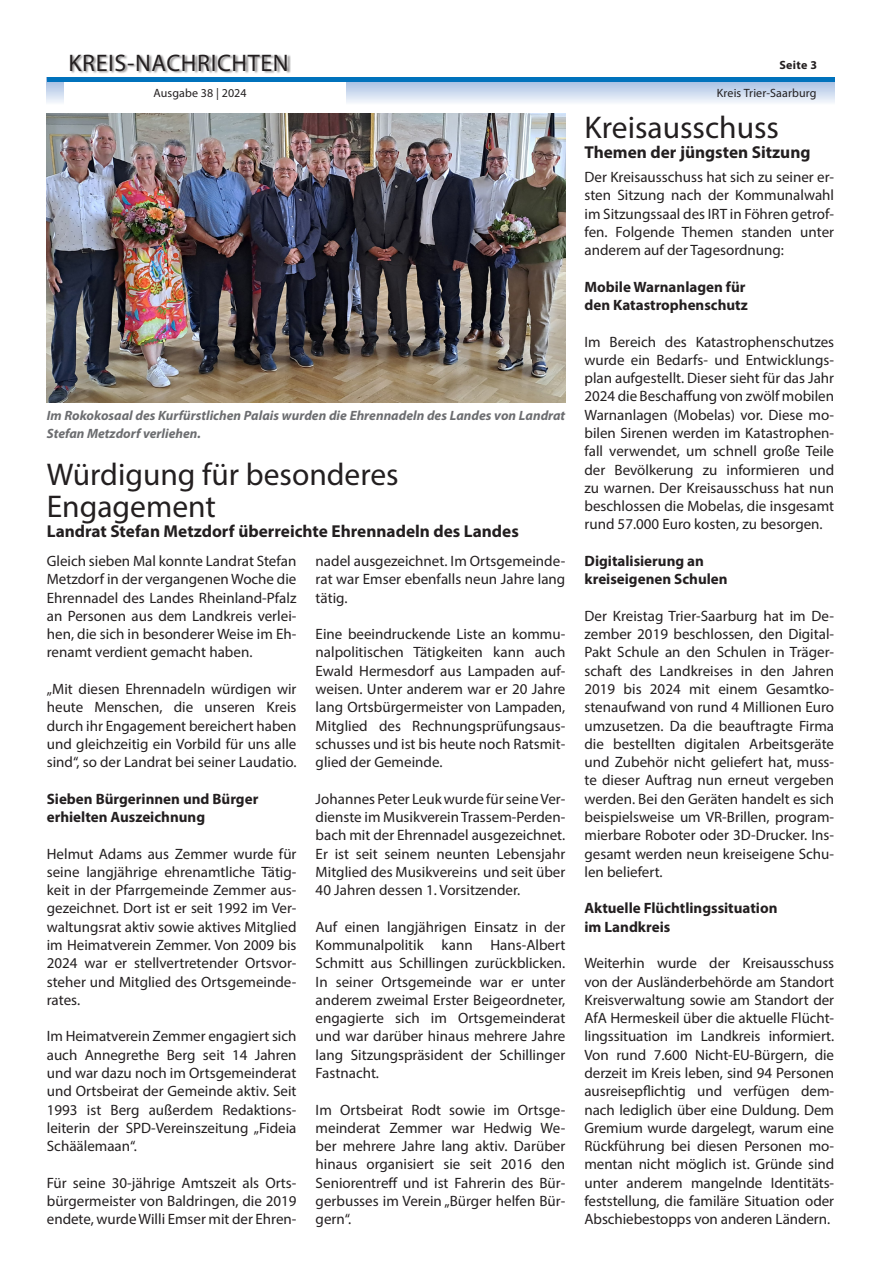
<style>
.page{position:relative;width:881px;height:1263px;background:#fff}
.page>*{position:absolute;margin:0;border:0;box-sizing:border-box;transform-origin:0 0}
.Headline{font:31.5px "Myriad Pro";color:#231f20}
.t1{font:24px "Myriad Pro";letter-spacing:.025em;color:#231f20}
.Subline{font:700 17.25px "Myriad Pro";color:#231f20}
.Fließtext{font:15px/18.3px "Myriad Pro";color:#231f20;text-align:justify}
.Fließtext-2{font:700 15px "Myriad Pro";color:#231f20}
.Bilduntertitel{font:italic 700 13.5px/18.3px "Myriad Pro";color:#6c6d70}
.t2{font:12px "Myriad Pro";letter-spacing:.01em;color:#231f20}
.t3{font:700 12px "Myriad Pro";letter-spacing:.025em;color:#231f20}
</style>
<div class="page">
<svg style="left:47px;top:82px;width:786px;height:21px;background:#cedbef"></svg>
<div style="left:64px;top:0;width:281px;height:113px;background:#fff"></div>
<div style="left:71px;top:54px;width:220px;height:20px;background:#231f20;opacity:.5"></div>
<hr style="left:47px;top:78px;width:786px;height:4px;background:#0072bc">
<img style="left:47px;top:114px;width:518px;height:289px">
<h2 class="t1" style="left:68px;top:48px;width:221px">KREIS-NACHRICHTEN</h2>
<p class="t2" style="left:153px;top:86px;width:95px">Ausgabe 38 | 2024</p>
<p class="Bilduntertitel" style="left:47px;top:406px;width:520px">Im Rokokosaal des Kurfürstlichen Palais wurden die Ehrennadeln des Landes von Landrat<br>Stefan Metzdorf verliehen.</p>
<p class="Headline" style="left:47px;top:455px;width:353px">Würdigung für besonderes</p>
<p class="Headline" style="left:47px;top:487px;width:170px">Engagement</p>
<p class="Subline" style="left:47px;top:520px;width:473px">Landrat Stefan Metzdorf überreichte Ehrennadeln des Landes</p>
<p class="Fließtext" style="left:47px;top:552px;width:251px">Gleich sieben Mal konnte Landrat Stefan Metzdorf in der vergangenen Woche die Ehrennadel des Landes Rheinland-Pfalz an Personen aus dem Landkreis verlei&shy;hen, die sich in besonderer Weise im Eh&shy;renamt verdient gemacht haben.</p>
<p class="Fließtext" style="left:47px;top:680px;width:251px">„Mit diesen Ehrennadeln würdigen wir heute Menschen, die unseren Kreis durch ihr Engagement bereichert haben und gleichzeitig ein Vorbild für uns alle sind“, so der Landrat bei seiner Laudatio.</p>
<p class="Fließtext-2" style="left:47px;top:789px;width:213px">Sieben Bürgerinnen und Bürger</p>
<p class="Fließtext-2" style="left:47px;top:807px;width:160px">erhielten Auszeichnung</p>
<p class="Fließtext" style="left:47px;top:844px;width:251px">Helmut Adams aus Zemmer wurde für seine langjährige ehrenamtliche Tätig&shy;keit in der Pfarrgemeinde Zemmer aus&shy;gezeichnet. Dort ist er seit 1992 im Ver&shy;waltungsrat aktiv sowie aktives Mitglied im Heimatverein Zemmer. Von 2009 bis 2024 war er stellvertretender Ortsvor&shy;steher und Mitglied des Ortsgemeinde&shy;rates.</p>
<p class="Fließtext" style="left:47px;top:1027px;width:251px">Im Heimatverein Zemmer engagiert sich auch Annegrethe Berg seit 14 Jahren und war dazu noch im Ortsgemeinderat und Ortsbeirat der Gemeinde aktiv. Seit 1993 ist Berg außerdem Redaktions&shy;leiterin der SPD-Vereinszeitung „Fideia Schäälemaan“.</p>
<p class="Fließtext" style="left:47px;top:1173px;width:251px">Für seine 30-jährige Amtszeit als Orts&shy;bürgermeister von Baldringen, die 2019 endete, wurde Willi Emser mit der Ehren-</p>
<p class="Fließtext" style="left:315px;top:552px;width:251px">nadel ausgezeichnet. Im Ortsgemeinde&shy;rat war Emser ebenfalls neun Jahre lang tätig.</p>
<p class="Fließtext" style="left:315px;top:625px;width:251px">Eine beeindruckende Liste an kommu&shy;nalpolitischen Tätigkeiten kann auch Ewald Hermesdorf aus Lampaden auf&shy;weisen. Unter anderem war er 20 Jahre lang Ortsbürgermeister von Lampaden, Mitglied des Rechnungsprüfungsaus&shy;schusses und ist bis heute noch Ratsmit&shy;glied der Gemeinde.</p>
<p class="Fließtext" style="left:315px;top:789px;width:251px">Johannes Peter Leuk wurde für seine Ver&shy;dienste im Musikverein Trassem-Perden&shy;bach mit der Ehrennadel ausgezeichnet.<br>Er ist seit seinem neunten Lebensjahr Mitglied des Musikvereins und seit über 40 Jahren dessen 1. Vorsitzender.</p>
<p class="Fließtext" style="left:315px;top:917px;width:251px">Auf einen langjährigen Einsatz in der Kommunalpolitik kann Hans-Albert Schmitt aus Schillingen zurückblicken.<br>In seiner Ortsgemeinde war er unter anderem zweimal Erster Beigeordneter, engagierte sich im Ortsgemeinderat und war darüber hinaus mehrere Jahre lang Sitzungspräsident der Schillinger Fastnacht.</p>
<p class="Fließtext" style="left:315px;top:1100px;width:251px">Im Ortsbeirat Rodt sowie im Ortsge&shy;meinderat Zemmer war Hedwig We&shy;ber mehrere Jahre lang aktiv. Darüber hinaus organisiert sie seit 2016 den Seniorentreff und ist Fahrerin des Bür&shy;gerbusses im Verein „Bürger helfen Bür&shy;gern“.</p>
<p class="t3" style="left:779px;top:57px;width:39px">Seite 3</p>
<p class="t2" style="left:716px;top:86px;width:101px">Kreis Trier-Saarburg</p>
<p class="Headline" style="left:584px;top:108px;width:196px">Kreisausschuss</p>
<p class="Subline" style="left:584px;top:141px;width:227px">Themen der jüngsten Sitzung</p>
<p class="Fließtext" style="left:584px;top:168px;width:251px">Der Kreisausschuss hat sich zu seiner er&shy;sten Sitzung nach der Kommunalwahl im Sitzungssaal des IRT in Föhren getrof&shy;fen. Folgende Themen standen unter anderem auf der Tagesordnung:</p>
<p class="Fließtext-2" style="left:584px;top:277px;width:162px">Mobile Warnanlagen für</p>
<p class="Fließtext-2" style="left:584px;top:295px;width:165px">den Katastrophenschutz</p>
<p class="Fließtext" style="left:584px;top:332px;width:251px">Im Bereich des Katastrophenschutzes wurde ein Bedarfs- und Entwicklungs&shy;plan aufgestellt. Dieser sieht für das Jahr 2024 die Beschaffung von zwölf mobilen Warnanlagen (Mobelas) vor. Diese mo&shy;bilen Sirenen werden im Katastrophen&shy;fall verwendet, um schnell große Teile der Bevölkerung zu informieren und zu warnen. Der Kreisausschuss hat nun beschlossen die Mobelas, die insgesamt rund 57.000 Euro kosten, zu besorgen.</p>
<p class="Fließtext-2" style="left:584px;top:551px;width:121px">Digitalisierung an</p>
<p class="Fließtext-2" style="left:584px;top:569px;width:144px">kreiseigenen Schulen</p>
<p class="Fließtext" style="left:584px;top:606px;width:251px">Der Kreistag Trier-Saarburg hat im De&shy;zember 2019 beschlossen, den Digital-Pakt Schule an den Schulen in Träger&shy;schaft des Landkreises in den Jahren 2019 bis 2024 mit einem Gesamtko&shy;stenaufwand von rund 4 Millionen Euro umzusetzen. Da die beauftragte Firma die bestellten digitalen Arbeitsgeräte und Zubehör nicht geliefert hat, muss&shy;te dieser Auftrag nun erneut vergeben werden. Bei den Geräten handelt es sich beispielsweise um VR-Brillen, program&shy;mierbare Roboter oder 3D-Drucker. Ins&shy;gesamt werden neun kreiseigene Schu&shy;len beliefert.</p>
<p class="Fließtext-2" style="left:584px;top:898px;width:194px">Aktuelle Flüchtlingssituation</p>
<p class="Fließtext-2" style="left:584px;top:917px;width:87px">im Landkreis</p>
<p class="Fließtext" style="left:584px;top:954px;width:251px">Weiterhin wurde der Kreisausschuss von der Ausländerbehörde am Standort Kreisverwaltung sowie am Standort der AfA Hermeskeil über die aktuelle Flücht&shy;lingssituation im Landkreis informiert.<br>Von rund 7.600 Nicht-EU-Bürgern, die derzeit im Kreis leben, sind 94 Personen ausreisepflichtig und verfügen dem&shy;nach lediglich über eine Duldung. Dem Gremium wurde dargelegt, warum eine Rückführung bei diesen Personen mo&shy;mentan nicht möglich ist. Gründe sind unter anderem mangelnde Identitäts&shy;feststellung, die familäre Situation oder Abschiebestopps von anderen Ländern.</p>
</div>
